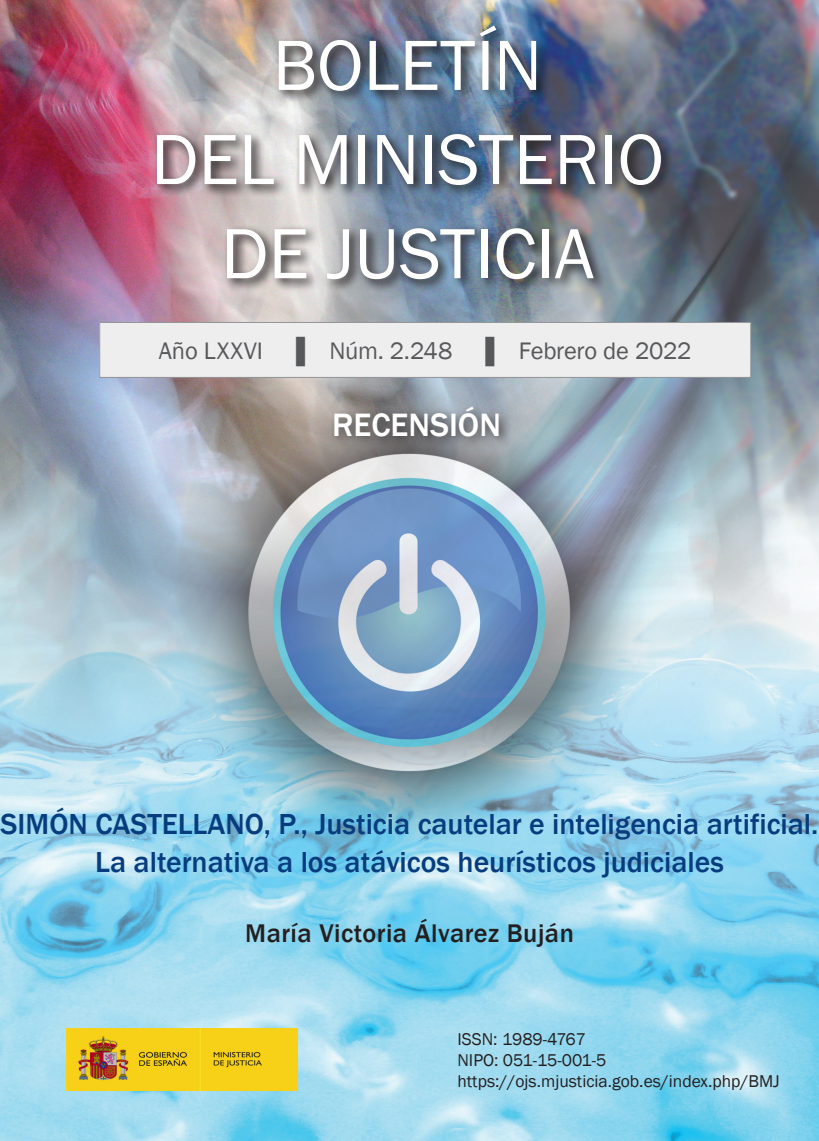
<style>
.page{position:relative;width:819px;height:1141px;background:#fff}
.page>*{position:absolute;margin:0;border:0;box-sizing:border-box;transform-origin:0 0}
.t1{font:73.5px "Franklin Gothic";color:#fff}
.t2{font:500 33.25px "Franklin Gothic";color:#fff}
.parrafo{font:500 29.75px/38.5px "Franklin Gothic";color:#073d7e;text-align:center}
.t3{font:500 26.25px "Franklin Gothic";letter-spacing:.02em;color:#231f20}
.t4{font:24.5px "Franklin Gothic";letter-spacing:-.01em;color:#57585a}
.t5{font:17.5px "Franklin Gothic";color:#231f20}
</style>
<div class="page">
<img style="left:0;top:0;width:819px;height:1141px">
<img style="left:152px;top:22px;width:523px;height:272px">
<div style="left:329px;top:402px;width:183px;height:47px;background:#231f20;opacity:.75"></div>
<div style="left:100px;top:322px;width:650px;height:55px;background:#eeeeef"></div>
<div style="left:99px;top:322px;width:652px;height:56px;border:1px solid #939598"></div>
<img style="left:66px;top:1029px;width:232px;height:61px">
<p class="t1" style="left:272px;top:20px;width:271px">BOLETÍN</p>
<p class="t1" style="left:151px;top:114px;width:514px">DEL MINISTERIO</p>
<p class="t1" style="left:221px;top:208px;width:374px">DE JUSTICIA</p>
<p class="t4" style="left:159px;top:335px;width:534px">Año LXXVI ▐ Núm. 2.248 ▐ Febrero de 2022</p>
<p class="t2" style="left:332px;top:405px;width:170px">RECENSIÓN</p>
<p class="parrafo" style="left:1px;top:805px;width:819px">SIMÓN CASTELLANO, P., Justicia cautelar e inteligencia artificial.<br>La alternativa a los atávicos heurísticos judiciales</p>
<p class="t3" style="left:245px;top:917px;width:330px">María Victoria Álvarez Buján</p>
<p class="t5" style="left:457px;top:1028px;width:130px">ISSN: 1989-4767</p>
<p class="t5" style="left:457px;top:1049px;width:150px">NIPO: 051-15-001-5</p>
<p class="t5" style="left:457px;top:1070px;width:324px">https://ojs.mjusticia.gob.es/index.php/BMJ</p>
</div>
